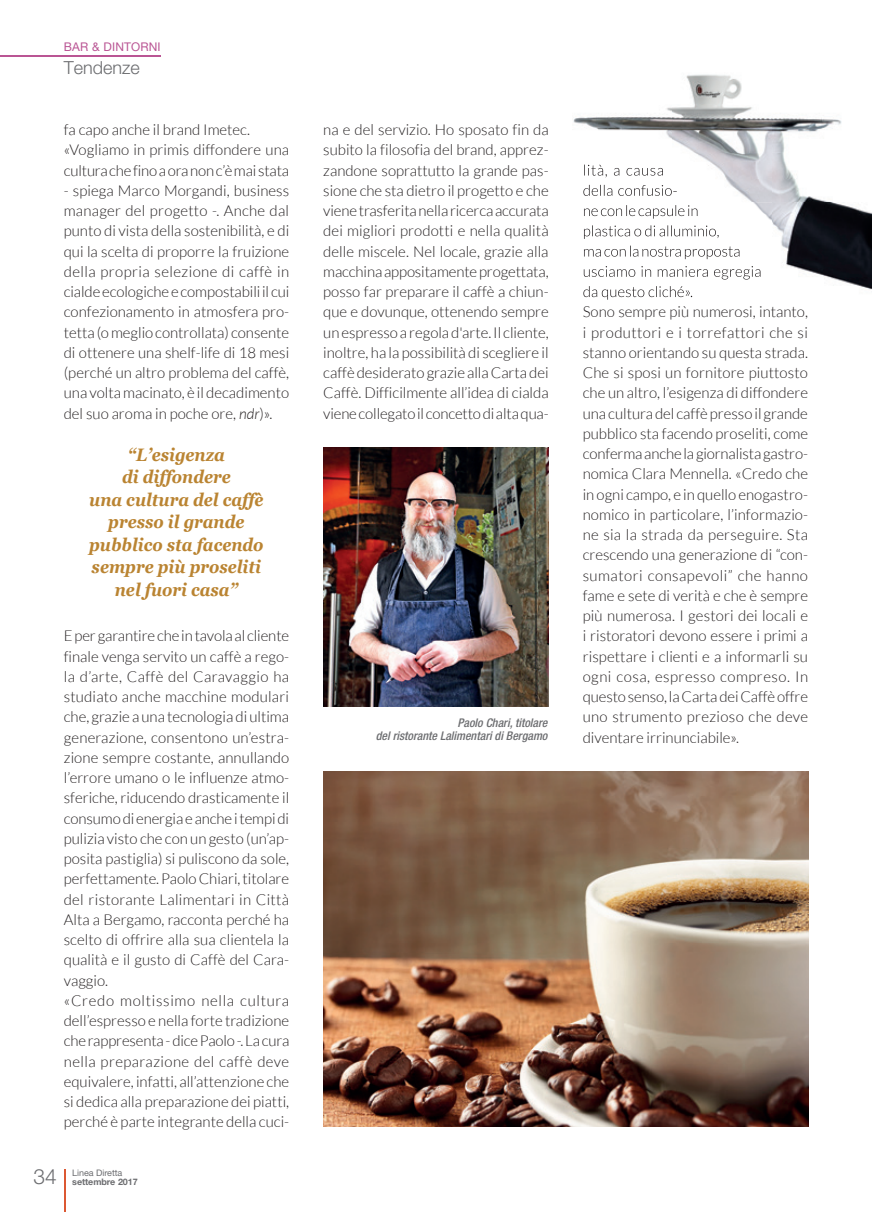
<style>
.page{position:relative;width:872px;height:1212px;background:#fff}
.page>*{position:absolute;margin:0;border:0;box-sizing:border-box;transform-origin:0 0}
.t1{font:300 21px "Helvetica Neue LT Std";color:#6c6d70}
.t2{font:italic 700 18px/22.5px "Georgia";color:#ba8432;text-align:center;scale:.9 1}
.t3{font:300 18px "Helvetica Neue LT Std";color:#6c6d70}
.t4{font:300 15px/20.2px "Lato";color:#231f20;text-align:justify}
.t5{font:italic 500 condensed 12px/13.5px "Helvetica Neue LT Std";color:#6c6d70;text-align:right}
.t6{font:12px "Helvetica Neue LT Std";letter-spacing:.01em;color:#ba5594}
.t7{font:700 9px "Helvetica Neue LT Std";letter-spacing:-.01em;color:#6c6d70}
.t8{font:9px "Helvetica Neue LT Std";letter-spacing:-.01em;color:#6c6d70}
.s1{font-style:italic}
</style>
<div class="page">
<hr style="left:64px;top:1169px;width:1px;height:43px;background:#dc5833">
<hr style="left:0;top:55px;width:160px;height:2px;background:#ba5594">
<img style="left:323px;top:772px;width:485px;height:355px">
<img style="left:573px;top:74px;width:299px;height:223px">
<img style="left:584px;top:165px;width:80px;height:12px">
<img style="left:583px;top:185px;width:94px;height:11px">
<img style="left:584px;top:205px;width:114px;height:14px">
<img style="left:584px;top:225px;width:135px;height:14px">
<img style="left:584px;top:246px;width:156px;height:13px">
<img style="left:584px;top:266px;width:177px;height:14px">
<img style="left:583px;top:286px;width:109px;height:14px">
<img style="left:323px;top:448px;width:226px;height:258px">
<p class="t6" style="left:64px;top:40px;width:98px">BAR &amp; DINTORNI</p>
<p class="t3" style="left:64px;top:56px;width:78px">Tendenze</p>
<p class="t4" style="left:64px;top:120px;width:227px;text-align:left">fa capo anche il brand Imetec. «Vogliamo in primis diffondere una cultura che fino a ora non c’è mai stata</p>
<p class="t4" style="left:64px;top:180px;width:227px">- spiega Marco Morgandi, business manager del progetto -. Anche dal punto di vista della sostenibilità, e di qui la scelta di proporre la fruizione della propria selezione di caffè in cialde ecologiche e compostabili il cui confezionamento in atmosfera pro&shy;tetta (o meglio controllata) consente di ottenere una shelf-life di 18 mesi (perché un altro problema del caffè, una volta macinato, è il decadimento del suo aroma in poche ore, <span class="s1">ndr</span>)».</p>
<p class="t2" style="left:89px;top:442px;width:195px">“L’esigenza<br>di diffondere<br>una cultura del caffè presso il grande pubblico sta facendo sempre più proseliti nel fuori casa”</p>
<p class="t4" style="left:64px;top:626px;width:227px;text-align:left">E per garantire che in tavola al cliente finale venga servito un caffè a rego&shy;la d’arte, Caffè del Caravaggio ha studiato anche macchine modulari che, grazie a una tecnologia di ultima generazione, consentono un’estra&shy;zione sempre costante, annullando l’errore umano o le influenze atmo&shy;sferiche, riducendo drasticamente il consumo di energia e anche i tempi di pulizia visto che con un gesto (un’ap&shy;posita pastiglia) si puliscono da sole, perfettamente. Paolo Chiari, titolare del ristorante Lalimentari in Città Alta a Bergamo, racconta perché ha scelto di offrire alla sua clientela la qualità e il gusto di Caffè del Cara&shy;vaggio.<br>«Credo moltissimo nella cultura dell’espresso e nella forte tradizione che rappresenta - dice Paolo -. La cura nella preparazione del caffè deve equivalere, infatti, all’attenzione che si dedica alla preparazione dei piatti, perché è parte integrante della cuci-</p>
<p class="t8" style="left:72px;top:1167px;width:52px">Linea Diretta</p>
<h1 class="t1" style="left:33px;top:1164px;width:25px">34</h1>
<p class="t7" style="left:72px;top:1176px;width:67px">settembre 2017</p>
<p class="t4" style="left:323px;top:120px;width:227px">na e del servizio. Ho sposato fin da subito la filosofia del brand, apprez&shy;zandone soprattutto la grande pas&shy;sione che sta dietro il progetto e che viene trasferita nella ricerca accurata dei migliori prodotti e nella qualità delle miscele. Nel locale, grazie alla macchina appositamente progettata, posso far preparare il caffè a chiun&shy;que e dovunque, ottenendo sempre un espresso a regola d'arte. Il cliente, inoltre, ha la possibilità di scegliere il caffè desiderato grazie alla Carta dei Caffè. Difficilmente all’idea di cialda viene collegato il concetto di alta qua-</p>
<p class="t5" style="left:376px;top:716px;width:173px">Paolo Chari, titolare<br>del ristorante Lalimentari di Bergamo</p>
<p class="t4" style="left:583px;top:302px;width:227px">Sono sempre più numerosi, intanto, i produttori e i torrefattori che si stanno orientando su questa strada.<br>Che si sposi un fornitore piuttosto che un altro, l’esigenza di diffondere una cultura del caffè presso il grande pubblico sta facendo proseliti, come conferma anche la giornalista gastro&shy;nomica Clara Mennella. «Credo che in ogni campo, e in quello enogastro&shy;nomico in particolare, l’informazio&shy;ne sia la strada da perseguire. Sta crescendo una generazione di “con&shy;sumatori consapevoli” che hanno fame e sete di verità e che è sempre più numerosa. I gestori dei locali e i ristoratori devono essere i primi a rispettare i clienti e a informarli su ogni cosa, espresso compreso. In questo senso, la Carta dei Caffè offre uno strumento prezioso che deve diventare irrinunciabile».</p>
</div>
